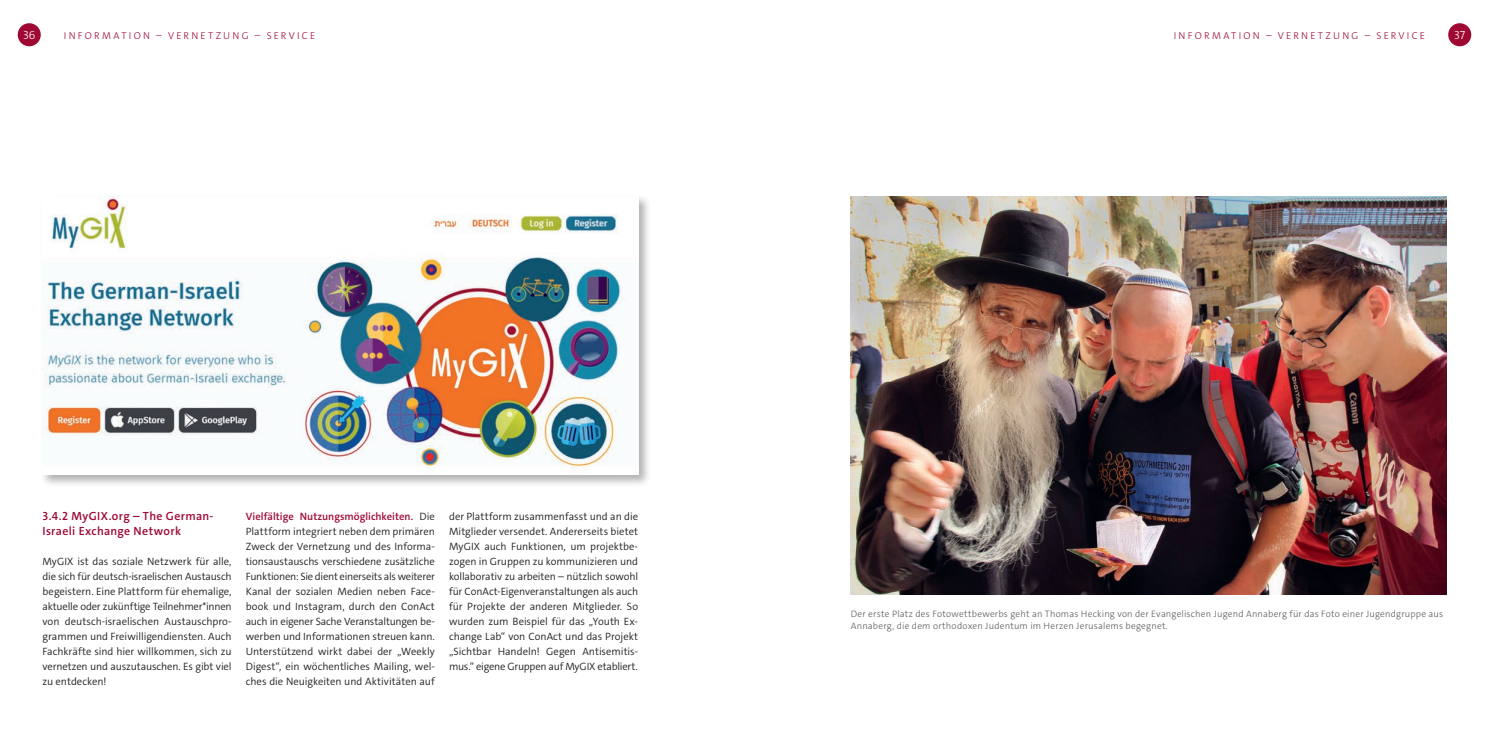
<style>
.page{position:relative;width:1489px;height:745px;background:#fff}
.page>*{position:absolute;margin:0;border:0;box-sizing:border-box;transform-origin:0 0}
.t1{font:600 11.88px/15px "The Sans E4 s";letter-spacing:.03em;color:#9e0832}
.t2{font:300 11.88px "The Sans E4 s";color:#fff}
.t3{font:300 10.62px/15px "The Sans E4 s";letter-spacing:-.005em;color:#231f20;text-align:justify}
.t4{font:300 10px "The Sans E4 s";letter-spacing:.225em;color:#9e0832}
.t5{font:300 9.38px/11.9px "The Sans E4 s";letter-spacing:.02em;color:#57585a}
.s1{font-weight:600;color:#9e0832}
</style>
<div class="page">
<div style="left:1447px;top:23px;width:23px;height:23px;background:#9e0832;border-radius:50%"></div>
<div style="left:18px;top:23px;width:23px;height:23px;background:#9e0832;border-radius:50%"></div>
<div style="left:40px;top:194px;width:611px;height:293px;background:#231f20;opacity:.35"></div>
<img style="left:43px;top:196px;width:595px;height:278px">
<img style="left:850px;top:197px;width:596px;height:397px">
<p class="t2" style="left:23px;top:27px;width:14px">36</p>
<p class="t4" style="left:64px;top:29px;width:253px">INFORMATION – VERNETZUNG – SERVICE</p>
<p class="t4" style="left:1173px;top:29px;width:253px">INFORMATION – VERNETZUNG – SERVICE</p>
<p class="t2" style="left:1453px;top:27px;width:13px">37</p>
<p class="t1" style="left:43px;top:508px;width:172px">3.4.2 MyGIX.org – The German-<br>Israeli Exchange Network</p>
<p class="t3" style="left:43px;top:553px;width:190px">MyGIX ist das soziale Netzwerk für alle, die sich für deutsch-israelischen Austausch begeistern. Eine Plattform für ehemalige, aktuelle oder zukünftige Teilnehmer*innen von deutsch-israelischen Austauschpro&shy;grammen und Freiwilligendiensten. Auch Fachkräfte sind hier willkommen, sich zu vernetzen und auszutauschen. Es gibt viel zu entdecken!</p>
<p class="t3" style="left:246px;top:508px;width:191px"><span class="s1">Vielfältige Nutzungsmöglichkeiten.</span> Die Plattform integriert neben dem primären Zweck der Vernetzung und des Informa&shy;tionsaustauschs verschiedene zusätzliche Funktionen: Sie dient einerseits als weiterer Kanal der sozialen Medien neben Face&shy;book und Instagram, durch den ConAct auch in eigener Sache Veranstaltungen be&shy;werben und Informationen streuen kann.<br>Unterstützend wirkt dabei der „Weekly Digest“, ein wöchentliches Mailing, wel&shy;ches die Neuigkeiten und Aktivitäten auf</p>
<p class="t3" style="left:449px;top:508px;width:191px">der Plattform zusammenfasst und an die Mitglieder versendet. Andererseits bietet MyGIX auch Funktionen, um projektbe&shy;zogen in Gruppen zu kommunizieren und kollaborativ zu arbeiten – nützlich sowohl für ConAct-Eigenveranstaltungen als auch für Projekte der anderen Mitglieder. So wurden zum Beispiel für das „Youth Ex&shy;change Lab“ von ConAct und das Projekt „Sichtbar Handeln! Gegen Antisemitis&shy;mus.“ eigene Gruppen auf MyGIX etabliert.</p>
<p class="t5" style="left:850px;top:607px;width:594px">Der erste Platz des Fotowettbewerbs geht an Thomas Hecking von der Evangelischen Jugend Annaberg für das Foto einer Jugendgruppe aus<br>Annaberg, die dem orthodoxen Judentum im Herzen Jerusalems begegnet.</p>
</div>
